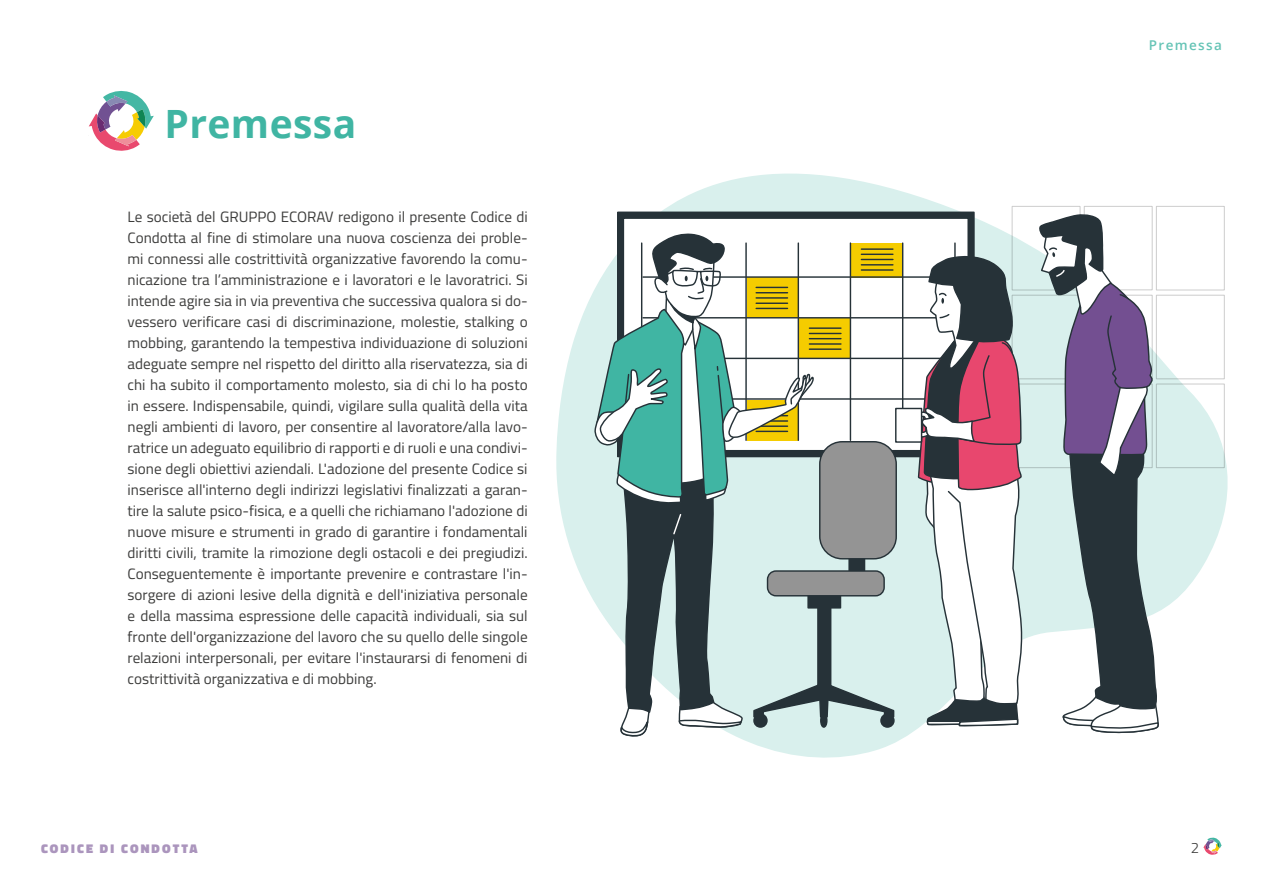
<style>
.page{position:relative;width:1263px;height:893px;background:#fff}
.page>*{position:absolute;margin:0;border:0;box-sizing:border-box;transform-origin:0 0}
.Titolo_principale_paragrafo{font:700 39px "Open Sans";letter-spacing:.01em;color:#40b5a3}
.Testo{font:15px/21px "Titillium Web";color:#3c3c3b;text-align:justify}
.t1{font:300 15px "Titillium Web";color:#3c3c3b}
.t2{font:600 13.5px "Open Sans";letter-spacing:.1em;color:#66c4b6}
.t3{font:900 12.75px "Titillium Web";letter-spacing:.17em;color:#ab95bd}
</style>
<div class="page">
<svg style="left:1203px;top:838px;width:19px;height:17px"></svg>
<svg style="left:89px;top:91px;width:65px;height:60px"></svg>
<svg style="left:556px;top:173px;width:672px;height:585px"></svg>
<div style="left:623px;top:218px;width:345px;height:233px;background:#fff"></div>
<div style="left:851px;top:243px;width:52px;height:35px;background:#f5cc00"></div>
<hr style="left:902px;top:243px;width:1px;height:197px;background:#263238">
<hr style="left:954px;top:243px;width:2px;height:197px;background:#263238">
<hr style="left:643px;top:276px;width:312px;height:2px;background:#263238">
<hr style="left:643px;top:317px;width:312px;height:1px;background:#263238">
<hr style="left:643px;top:358px;width:312px;height:1px;background:#263238">
<hr style="left:643px;top:398px;width:312px;height:2px;background:#263238">
<svg style="left:593px;top:234px;width:302px;height:504px"></svg>
<svg style="left:1036px;top:205px;width:125px;height:530px"></svg>
<div style="left:896px;top:408px;width:25px;height:34px;background:#fff"></div>
<div style="left:895px;top:408px;width:27px;height:35px;border:1px solid #263238"></div>
<svg style="left:917px;top:254px;width:106px;height:504px"></svg>
<p class="Titolo_principale_paragrafo" style="left:165px;top:96px;width:193px">Premessa</p>
<p class="Testo" style="left:128px;top:206px;width:402px">Le società del GRUPPO ECORAV redigono il presente Codice di Condotta al fine di stimolare una nuova coscienza dei proble&shy;mi connessi alle costrittività organizzative favorendo la comu&shy;nicazione tra l’amministrazione e i lavoratori e le lavoratrici. Si intende agire sia in via preventiva che successiva qualora si do&shy;vessero verificare casi di discriminazione, molestie, stalking o mobbing, garantendo la tempestiva individuazione di soluzioni adeguate sempre nel rispetto del diritto alla riservatezza, sia di chi ha subito il comportamento molesto, sia di chi lo ha posto in essere. Indispensabile, quindi, vigilare sulla qualità della vita negli ambienti di lavoro, per consentire al lavoratore/alla lavo&shy;ratrice un adeguato equilibrio di rapporti e di ruoli e una condivi&shy;sione degli obiettivi aziendali. L'adozione del presente Codice si inserisce all'interno degli indirizzi legislativi finalizzati a garan&shy;tire la salute psico-fisica, e a quelli che richiamano l'adozione di nuove misure e strumenti in grado di garantire i fondamentali diritti civili, tramite la rimozione degli ostacoli e dei pregiudizi.<br>Conseguentemente è importante prevenire e contrastare l'in&shy;sorgere di azioni lesive della dignità e dell'iniziativa personale e della massima espressione delle capacità individuali, sia sul fronte dell'organizzazione del lavoro che su quello delle singole relazioni interpersonali, per evitare l'instaurarsi di fenomeni di costrittività organizzativa e di mobbing.</p>
<p class="t3" style="left:41px;top:839px;width:158px">CODICE DI CONDOTTA</p>
<p class="t2" style="left:1149px;top:36px;width:75px">Premessa</p>
<p class="t1" style="left:1191px;top:837px;width:10px">2</p>
</div>
